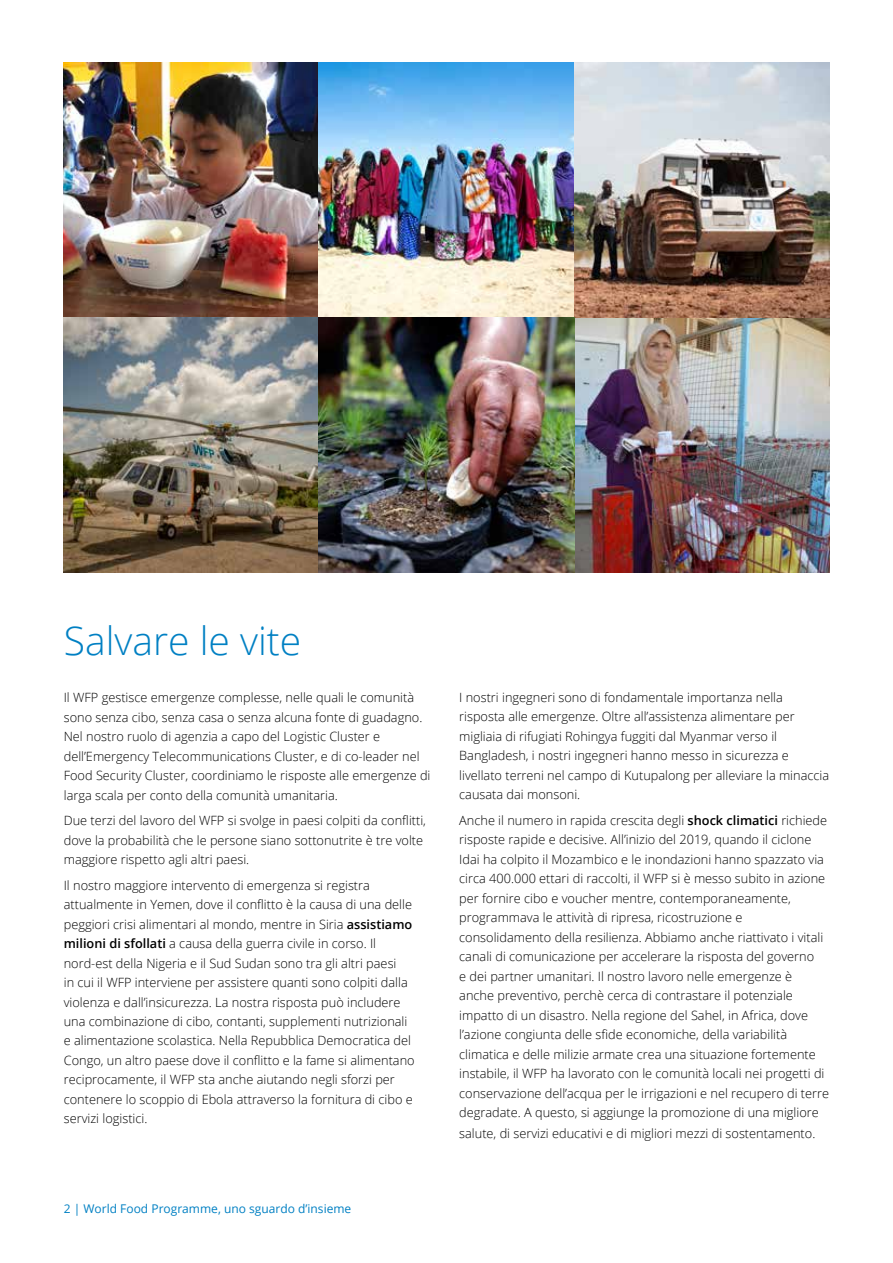
<style>
.page{position:relative;width:893px;height:1263px;background:#fff}
.page>*{position:absolute;margin:0;border:0;box-sizing:border-box;transform-origin:0 0}
.t1{font:300 39px "Open Sans";color:#0080c3}
.t2{font:300 12.75px/19.5px "Open Sans";color:#000}
.t3{font:12px "Open Sans";color:#0080c3}
.s1{font-weight:600}
</style>
<div class="page">
<img style="left:64px;top:62px;width:765px;height:511px">
<h1 class="t1" style="left:64px;top:614px;width:239px">Salvare le vite</h1>
<p class="t2" style="left:64px;top:687px;width:368px">Il WFP gestisce emergenze complesse, nelle quali le comunità sono senza cibo, senza casa o senza alcuna fonte di guadagno.<br>Nel nostro ruolo di agenzia a capo del Logistic Cluster e dell’Emergency Telecommunications Cluster, e di co-leader nel Food Security Cluster, coordiniamo le risposte alle emergenze di larga scala per conto della comunità umanitaria.</p>
<p class="t2" style="left:64px;top:810px;width:364px">Due terzi del lavoro del WFP si svolge in paesi colpiti da conflitti, dove la probabilità che le persone siano sottonutrite è tre volte maggiore rispetto agli altri paesi.</p>
<p class="t2" style="left:64px;top:875px;width:352px">Il nostro maggiore intervento di emergenza si registra attualmente in Yemen, dove il conflitto è la causa di una delle peggiori crisi alimentari al mondo, mentre in Siria <span class="s1">assistiamo milioni di sfollati</span> a causa della guerra civile in corso. Il nord-est della Nigeria e il Sud Sudan sono tra gli altri paesi<br>in cui il WFP interviene per assistere quanti sono colpiti dalla violenza e dall’insicurezza. La nostra risposta può includere una combinazione di cibo, contanti, supplementi nutrizionali e alimentazione scolastica. Nella Repubblica Democratica del Congo, un altro paese dove il conflitto e la fame si alimentano reciprocamente, il WFP sta anche aiutando negli sforzi per contenere lo scoppio di Ebola attraverso la fornitura di cibo e servizi logistici.</p>
<p class="t3" style="left:64px;top:1201px;width:289px">2 | World Food Programme, uno sguardo d’insieme</p>
<p class="t2" style="left:459px;top:687px;width:371px">I nostri ingegneri sono di fondamentale importanza nella risposta alle emergenze. Oltre all’assistenza alimentare per migliaia di rifugiati Rohingya fuggiti dal Myanmar verso il Bangladesh, i nostri ingegneri hanno messo in sicurezza e livellato terreni nel campo di Kutupalong per alleviare la minaccia causata dai monsoni.</p>
<p class="t2" style="left:459px;top:810px;width:371px">Anche il numero in rapida crescita degli <span class="s1">shock climatici</span> richiede risposte rapide e decisive. All’inizio del 2019, quando il ciclone Idai ha colpito il Mozambico e le inondazioni hanno spazzato via circa 400.000 ettari di raccolti, il WFP si è messo subito in azione per fornire cibo e voucher mentre, contemporaneamente, programmava le attività di ripresa, ricostruzione e consolidamento della resilienza. Abbiamo anche riattivato i vitali canali di comunicazione per accelerare la risposta del governo<br>e dei partner umanitari. Il nostro lavoro nelle emergenze è anche preventivo, perchè cerca di contrastare il potenziale impatto di un disastro. Nella regione del Sahel, in Africa, dove l’azione congiunta delle sfide economiche, della variabilità climatica e delle milizie armate crea una situazione fortemente instabile, il WFP ha lavorato con le comunità locali nei progetti di conservazione dell’acqua per le irrigazioni e nel recupero di terre degradate. A questo, si aggiunge la promozione di una migliore</p>
<p class="t2" style="left:459px;top:1124px;width:358px">salute, di servizi educativi e di migliori mezzi di sostentamento.</p>
</div>
